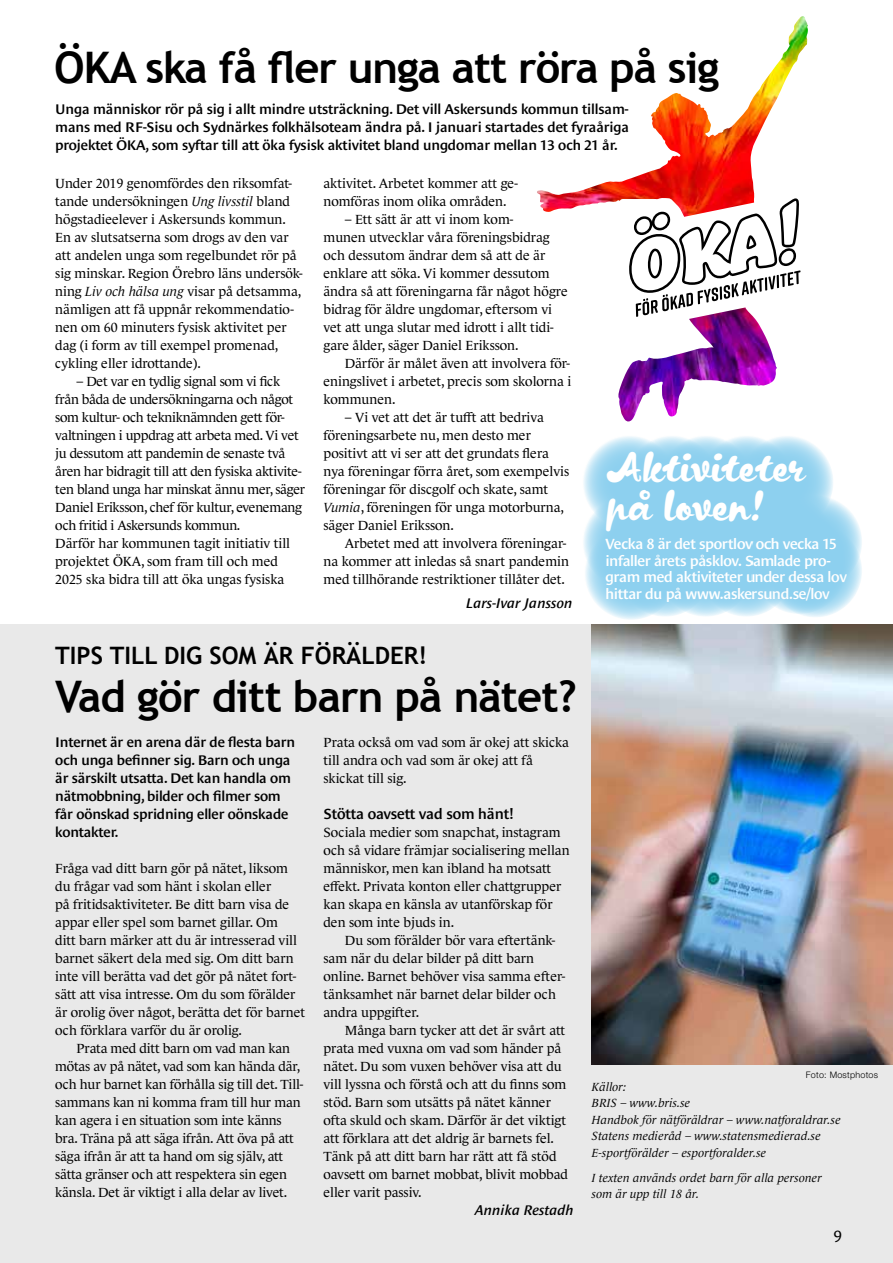
<style>
.page{position:relative;width:893px;height:1263px;background:#fff}
.page>*{position:absolute;margin:0;border:0;box-sizing:border-box;transform-origin:0 0}
.t1{font:700 43.5px "Trebuchet MS";letter-spacing:-.025em;color:#000}
.t2{font:41.1px/39.2px "Kapelka New";color:#fff}
.t3{font:700 24px "Trebuchet MS";color:#000}
.t4{font:16.5px "Le Monde Sans Std";color:#000}
.t5{font:600 15px/16.5px "Le Monde Sans Std";letter-spacing:-.03em;color:#fff}
.t6{font:600 15px "Le Monde Sans Std";letter-spacing:-.01em;color:#000}
.t7{font:600 14.25px/18px "Le Monde Sans Std";letter-spacing:-.015em;color:#000;text-align:justify}
.t8{font:italic 600 14.25px "Le Monde Sans Std";color:#000}
.t9{font:13.5px/18px "Le Monde Journal Std";color:#000}
.t10{font:13.5px/18px "Le Monde Journal Std";letter-spacing:-.02em;color:#000}
.t11{font:italic 12px/16.5px "Le Monde Journal Std";letter-spacing:.01em;color:#000}
.t12{font:300 9px "Helvetica Neue LT Std";letter-spacing:.025em;color:#000}
.s1{font-style:italic}
</style>
<div class="page">
<svg style="left:582px;top:435px;width:94px;height:94px;background:#b1def3"></svg>
<svg style="left:582px;top:495px;width:94px;height:94px;background:#a8dbf2"></svg>
<svg style="left:768px;top:495px;width:94px;height:94px"></svg>
<svg style="left:625px;top:435px;width:93px;height:94px;background:#9ad5f0"></svg>
<div style="left:625px;top:495px;width:93px;height:94px;background:#8dd0ef;border-radius:50%"></div>
<svg style="left:584px;top:526px;width:94px;height:94px;background:#a6daf2"></svg>
<svg style="left:659px;top:435px;width:93px;height:94px;background:#98d4f0"></svg>
<div style="left:659px;top:495px;width:93px;height:94px;background:#8dd0ef;border-radius:50%"></div>
<div style="left:618px;top:523px;width:94px;height:94px;background:#8dd0ef;border-radius:50%"></div>
<svg style="left:699px;top:435px;width:94px;height:94px;background:#99d5f0"></svg>
<div style="left:699px;top:495px;width:94px;height:94px;background:#8dd0ef;border-radius:50%"></div>
<svg style="left:659px;top:523px;width:93px;height:94px"></svg>
<svg style="left:740px;top:435px;width:93px;height:94px;background:#9ed6f1"></svg>
<div style="left:740px;top:495px;width:93px;height:94px;background:#8dd0ef;border-radius:50%"></div>
<svg style="left:699px;top:523px;width:94px;height:94px"></svg>
<div style="left:0;top:624px;width:893px;height:639px;background:#e9e9e9"></div>
<img style="left:537px;top:16px;width:266px;height:196px">
<svg style="left:629px;top:198px;width:171px;height:119px"></svg>
<img style="left:592px;top:624px;width:301px;height:440px">
<div style="left:752px;top:520px;width:94px;height:94px;background:#8dd0ef;border-radius:50%"></div>
<svg style="left:768px;top:524px;width:94px;height:93px"></svg>
<h1 class="t1" style="left:54px;top:41px;width:667px">ÖKA ska få fler unga att röra på sig</h1>
<p class="t7" style="left:55px;top:101px;width:575px">Unga människor rör på sig i allt mindre utsträckning. Det vill Askersunds kommun tillsam&shy;mans med RF-Sisu och Sydnärkes folkhälsoteam ändra på. I januari startades det fyraåriga projektet ÖKA, som syftar till att öka fysisk aktivitet bland ungdomar mellan 13 och 21 år.</p>
<p class="t9" style="left:55px;top:174px;width:249px">Under 2019 genomfördes den riksomfat&shy;tande undersökningen <span class="s1">Ung livsstil</span> bland högstadieelever i Askersunds kommun.<br>En av slutsatserna som drogs av den var att andelen unga som regelbundet rör på sig minskar. Region Örebro läns undersök&shy;ning <span class="s1">Liv och hälsa ung</span> visar på detsamma, nämligen att få uppnår rekommendatio&shy;nen om 60 minuters fysisk aktivitet per dag (i form av till exempel promenad, cykling eller idrottande).</p>
<p class="t10" style="left:55px;top:372px;width:251px;text-indent:21px">– Det var en tydlig signal som vi fick från båda de undersökningarna och något som kultur- och tekniknämnden gett för&shy;valtningen i uppdrag att arbeta med. Vi vet ju dessutom att pandemin de senaste två åren har bidragit till att den fysiska aktivite&shy;ten bland unga har minskat ännu mer, säger Daniel Eriksson, chef för kultur, evenemang och fritid i Askersunds kommun.<br>Därför har kommunen tagit initiativ till projektet ÖKA, som fram till och med 2025 ska bidra till att öka ungas fysiska</p>
<p class="t9" style="left:323px;top:174px;width:196px">aktivitet. Arbetet kommer att ge&shy;nomföras inom olika områden.</p>
<p class="t9" style="left:323px;top:210px;width:246px;text-indent:21px">– Ett sätt är att vi inom kom-<br>munen utvecklar våra föreningsbidrag och dessutom ändrar dem så att de är enklare att söka. Vi kommer dessutom ändra så att föreningarna får något högre bidrag för äldre ungdomar, eftersom vi vet att unga slutar med idrott i allt tidi&shy;gare ålder, säger Daniel Eriksson.</p>
<p class="t9" style="left:323px;top:354px;width:249px;text-align:justify;text-indent:21px">Därför är målet även att involvera för&shy;eningslivet i arbetet, precis som skolorna i kommunen.</p>
<p class="t9" style="left:323px;top:408px;width:247px;text-indent:21px">– Vi vet att det är tufft att bedriva föreningsarbete nu, men desto mer positivt att vi ser att det grundats flera nya föreningar förra året, som exempelvis föreningar för discgolf och skate, samt <span class="s1">Vumia</span>, föreningen för unga motorburna, säger Daniel Eriksson.</p>
<p class="t9" style="left:323px;top:534px;width:247px;text-indent:21px">Arbetet med att involvera föreningar&shy;na kommer att inledas så snart pandemin med tillhörande restriktioner tillåter det.</p>
<p class="t8" style="left:466px;top:595px;width:108px">Lars-Ivar Jansson</p>
<h3 class="t3" style="left:55px;top:640px;width:374px">TIPS TILL DIG SOM ÄR FÖRÄLDER!</h3>
<h1 class="t1" style="left:55px;top:669px;width:523px">Vad gör ditt barn på nätet?</h1>
<p class="t7" style="left:55px;top:733px;width:241px;text-align:left">Internet är en arena där de flesta barn och unga befinner sig. Barn och unga är särskilt utsatta. Det kan handla om nätmobbning, bilder och filmer som får oönskad spridning eller oönskade kontakter.</p>
<p class="t9" style="left:55px;top:859px;width:251px">Fråga vad ditt barn gör på nätet, liksom du frågar vad som hänt i skolan eller<br>på fritidsaktiviteter. Be ditt barn visa de appar eller spel som barnet gillar. Om<br>ditt barn märker att du är intresserad vill barnet säkert dela med sig. Om ditt barn inte vill berätta vad det gör på nätet fort&shy;sätt att visa intresse. Om du som förälder är orolig över något, berätta det för barnet och förklara varför du är orolig.</p>
<p class="t9" style="left:55px;top:1039px;width:249px;text-indent:21px">Prata med ditt barn om vad man kan mötas av på nätet, vad som kan hända där, och hur barnet kan förhålla sig till det. Till&shy;sammans kan ni komma fram till hur man kan agera i en situation som inte känns bra. Träna på att säga ifrån. Att öva på att säga ifrån är att ta hand om sig själv, att sätta gränser och att respektera sin egen känsla. Det är viktigt i alla delar av livet.</p>
<p class="t9" style="left:323px;top:734px;width:247px">Prata också om vad som är okej att skicka till andra och vad som är okej att få skickat till sig.</p>
<p class="t6" style="left:323px;top:806px;width:192px">Stötta oavsett vad som hänt!</p>
<p class="t9" style="left:323px;top:824px;width:248px">Sociala medier som snapchat, instagram och så vidare främjar socialisering mellan människor, men kan ibland ha motsatt effekt. Privata konton eller chattgrupper kan skapa en känsla av utanförskap för den som inte bjuds in.</p>
<p class="t9" style="left:323px;top:932px;width:243px;text-indent:21px">Du som förälder bör vara eftertänk&shy;sam när du delar bilder på ditt barn online. Barnet behöver visa samma efter&shy;tänksamhet när barnet delar bilder och andra uppgifter.</p>
<p class="t9" style="left:323px;top:1022px;width:246px;text-indent:21px">Många barn tycker att det är svårt att prata med vuxna om vad som händer på nätet. Du som vuxen behöver visa att du vill lyssna och förstå och att du finns som stöd. Barn som utsätts på nätet känner ofta skuld och skam. Därför är det viktigt att förklara att det aldrig är barnets fel.<br>Tänk på att ditt barn har rätt att få stöd oavsett om barnet mobbat, blivit mobbad eller varit passiv.</p>
<p class="t8" style="left:475px;top:1202px;width:100px">Annika Restadh</p>
<h2 class="t2" style="left:605px;top:447px;width:200px">Aktiviteter på loven!</h2>
<p class="t5" style="left:605px;top:536px;width:243px">Vecka 8 är det sportlov och vecka 15 infaller årets påsklov. Samlade pro&shy;gram med aktiviteter under dessa lov hittar du på www.askersund.se/lov</p>
<p class="t12" style="left:806px;top:1069px;width:74px">Foto: Mostphotos</p>
<p class="t11" style="left:592px;top:1078px;width:250px">Källor:<br>BRIS – www.bris.se<br>Handbok för nätföräldrar – www.natforaldrar.se<br>Statens medieråd – www.statensmedierad.se<br>E-sportförälder – esportforalder.se</p>
<p class="t11" style="left:592px;top:1169px;width:232px">I texten används ordet barn för alla personer som är upp till 18 år.</p>
<p class="t4" style="left:833px;top:1227px;width:10px">9</p>
</div>
